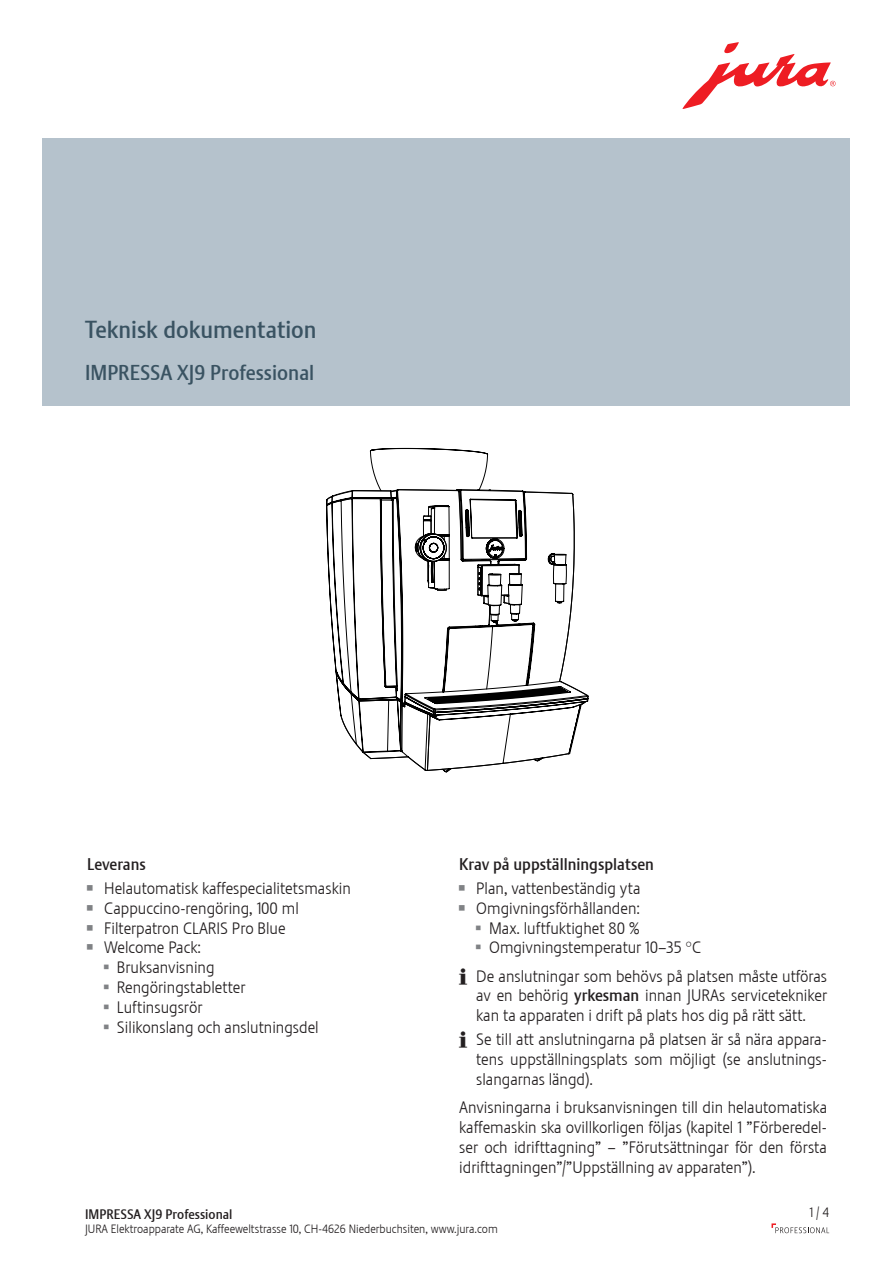
<style>
.page{position:relative;width:893px;height:1263px;background:#fff}
.page>*{position:absolute;margin:0;border:0;box-sizing:border-box;transform-origin:0 0}
.t1{font:24px "Stalemate LF";color:#3a5362}
.t2{font:21px "Stalemate LF";color:#3a5362}
.Fliesstext{font:16.5px/19.8px "Stalemate LF Light";color:#231f20;text-align:justify}
.Fliesstext-2{font:16.5px "Stalemate LF";color:#231f20}
.t3{font:13.5px "Stalemate LF";color:#231f20}
.Paginierung{font:13.5px "Stalemate LF Light";color:#231f20}
.t4{font:13.2px "Arial Narrow";color:#000}
.t5{font:12px "Stalemate LF Light";color:#231f20}
.s1{font-family:"Jura Pict 2006";color:#808285}
.s2{font-family:"Jura Pict 2006"}
.s3{font-family:"Stalemate LF"}
</style>
<div class="page">
<svg style="left:771px;top:1223px;width:58px;height:10px"></svg>
<svg style="left:682px;top:42px;width:154px;height:67px"></svg>
<hr style="left:892px;top:440px;width:1px;height:340px;background:#000">
<hr style="left:292px;top:897px;width:334px;height:1px;background:#000">
<svg style="left:326px;top:448px;width:263px;height:325px"></svg>
<div style="left:43px;top:138px;width:807px;height:268px;background:#b5c2cc"></div>
<p class="t4" style="left:123px;top:316px;width:29px">432.6</p>
<p class="t1" style="left:85px;top:315px;width:233px">Teknisk dokumentation</p>
<p class="t2" style="left:85px;top:360px;width:231px">IMPRESSA XJ9 Professional</p>
<p class="Fliesstext-2" style="left:87px;top:854px;width:60px">Leverans</p>
<p class="Fliesstext-2" style="left:459px;top:854px;width:196px">Krav på uppställningsplatsen</p>
<p class="Fliesstext" style="left:87px;top:878px;width:265px"><span class="s1">Z</span> Helautomatisk kaffespecialitetsmaskin</p>
<p class="Fliesstext" style="left:87px;top:898px;width:213px"><span class="s1">Z</span> Cappuccino-rengöring, 100 ml</p>
<p class="Fliesstext" style="left:87px;top:918px;width:200px"><span class="s1">Z</span> Filterpatron CLARIS Pro Blue</p>
<p class="Fliesstext" style="left:87px;top:937px;width:115px"><span class="s1">Z</span> Welcome Pack:</p>
<p class="Fliesstext" style="left:104px;top:957px;width:112px"><span class="s1">U</span> Bruksanvisning</p>
<p class="Fliesstext" style="left:104px;top:977px;width:143px"><span class="s1">U</span> Rengöringstabletter</p>
<p class="Fliesstext" style="left:104px;top:997px;width:100px"><span class="s1">U</span> Luftinsugsrör</p>
<p class="Fliesstext" style="left:104px;top:1017px;width:216px"><span class="s1">U</span> Silikonslang och anslutningsdel</p>
<p class="Fliesstext" style="left:459px;top:878px;width:183px"><span class="s1">Z</span> Plan, vattenbeständig yta</p>
<p class="Fliesstext" style="left:459px;top:898px;width:182px"><span class="s1">Z</span> Omgivningsförhållanden:</p>
<p class="Fliesstext" style="left:476px;top:918px;width:165px"><span class="s1">U</span> Max. luftfuktighet 80 %</p>
<p class="Fliesstext" style="left:476px;top:937px;width:226px"><span class="s1">U</span> Omgivningstemperatur 10–35 °C</p>
<p class="Fliesstext" style="left:476px;top:966px;width:352px;text-indent:-17px"><span class="s2">E</span> De anslutningar som behövs på platsen måste utföras av en behörig <span class="s3">yrkesman</span> innan JURAs servicetekniker kan ta apparaten i drift på plats hos dig på rätt sätt.</p>
<p class="Fliesstext" style="left:476px;top:1029px;width:352px;text-indent:-17px"><span class="s2">E</span> Se till att anslutningarna på platsen är så nära appara&shy;tens uppställningsplats som möjligt (se anslutnings&shy;slangarnas längd).</p>
<p class="Fliesstext" style="left:459px;top:1097px;width:369px">Anvisningarna i bruksanvisningen till din helautomatiska kaffemaskin ska ovillkorligen följas (kapitel 1 ”Förberedel&shy;ser och idrifttagning” – ”Förutsättningar för den första idrifttagningen”/”Uppställning av apparaten”).</p>
<p class="t3" style="left:85px;top:1206px;width:149px">IMPRESSA XJ9 Professional</p>
<p class="Paginierung" style="left:809px;top:1204px;width:21px">1 / 4</p>
<p class="t5" style="left:85px;top:1222px;width:414px">JURA Elektroapparate AG, Kaffeeweltstrasse 10, CH-4626 Niederbuchsiten, www.jura.com</p>
</div>
